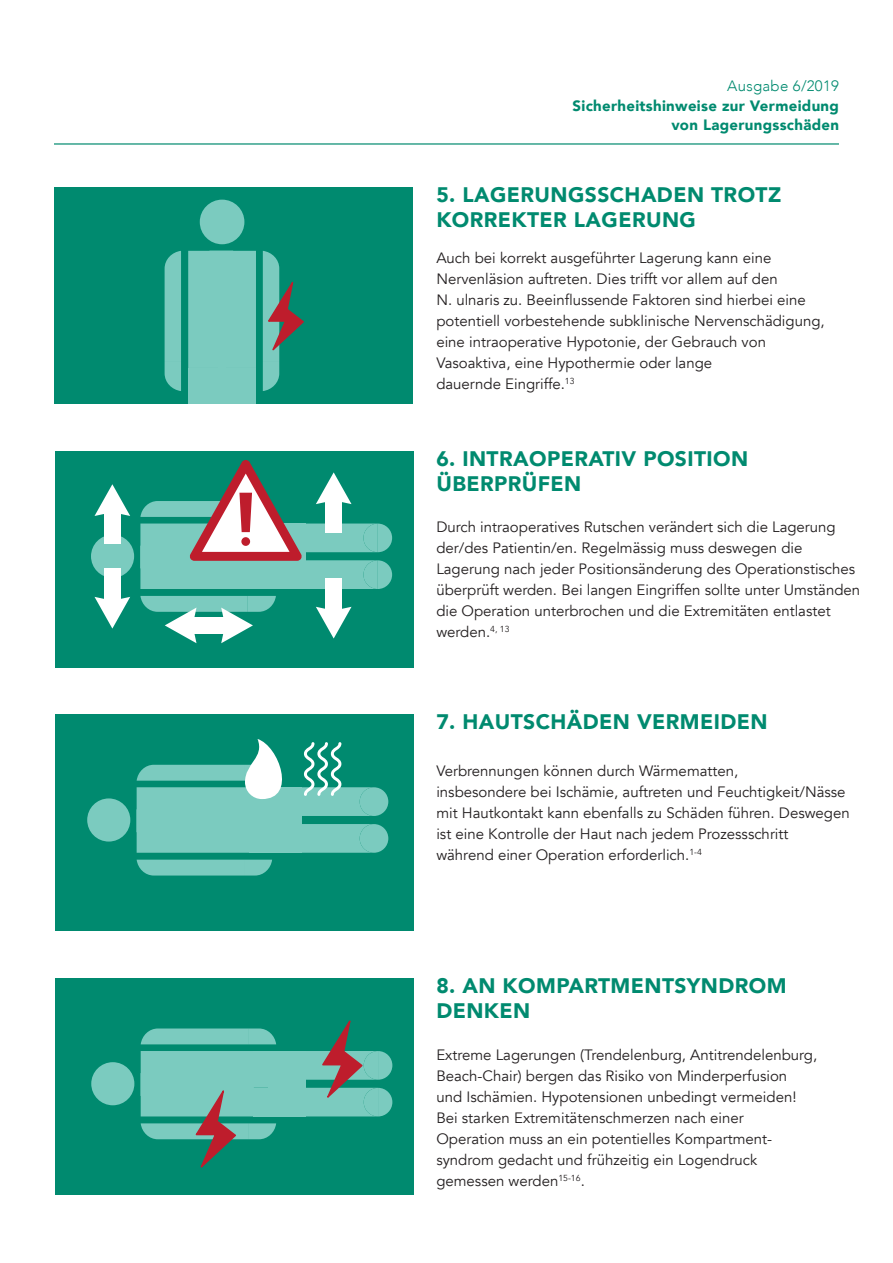
<style>
.page{position:relative;width:893px;height:1263px;background:#fff}
.page>*{position:absolute;margin:0;border:0;box-sizing:border-box;transform-origin:0 0}
.t1{font:900 21px/25.2px "Avenir";letter-spacing:.02em;color:#008a6f}
.t2{font:15px/21px "Avenir";color:#231f20}
.t3{font:900 15px/19.5px "Avenir";letter-spacing:.02em;color:#008a6f;text-align:right}
.t4{font:300 15px "Avenir";letter-spacing:.02em;color:#008a6f}
</style>
<div class="page">
<div style="left:55px;top:451px;width:358px;height:216px;background:#008a6f"></div>
<div style="left:91px;top:535px;width:43px;height:43px;background:#7bcbbf;border-radius:50%"></div>
<div style="left:325px;top:579px;width:17px;height:37px;background:#fff"></div>
<svg style="left:316px;top:607px;width:36px;height:31px"></svg>
<svg style="left:140px;top:596px;width:136px;height:47px"></svg>
<div style="left:104px;top:507px;width:17px;height:37px;background:#fff"></div>
<svg style="left:95px;top:484px;width:35px;height:32px"></svg>
<div style="left:104px;top:569px;width:17px;height:37px;background:#fff"></div>
<svg style="left:95px;top:597px;width:35px;height:32px"></svg>
<svg style="left:140px;top:460px;width:252px;height:129px"></svg>
<div style="left:241px;top:537px;width:9px;height:9px;background:#be1d2c;border-radius:50%"></div>
<div style="left:55px;top:714px;width:358px;height:217px;background:#008a6f"></div>
<div style="left:87px;top:798px;width:43px;height:43px;background:#7bcbbf;border-radius:50%"></div>
<div style="left:137px;top:860px;width:135px;height:15px;background:#7bcbbf"></div>
<svg style="left:136px;top:739px;width:252px;height:114px"></svg>
<div style="left:55px;top:978px;width:358px;height:217px;background:#008a6f"></div>
<div style="left:91px;top:1062px;width:43px;height:43px;background:#7bcbbf;border-radius:50%"></div>
<div style="left:274px;top:1088px;width:32px;height:28px;background:#7bcbbf"></div>
<div style="left:274px;top:1051px;width:32px;height:29px;background:#7bcbbf"></div>
<svg style="left:141px;top:1028px;width:135px;height:16px;background:#6fc5b7"></svg>
<div style="left:268px;top:1073px;width:38px;height:22px;background:#7bcbbf"></div>
<svg style="left:141px;top:1051px;width:135px;height:117px"></svg>
<svg style="left:306px;top:1020px;width:86px;height:96px"></svg>
<div style="left:54px;top:187px;width:358px;height:217px;background:#008a6f"></div>
<div style="left:200px;top:200px;width:44px;height:44px;background:#7bcbbf;border-radius:50%"></div>
<div style="left:188px;top:389px;width:30px;height:15px;background:#7bcbbf"></div>
<div style="left:226px;top:389px;width:30px;height:15px;background:#7bcbbf"></div>
<div style="left:165px;top:251px;width:16px;height:140px;background:#7bcbbf"></div>
<div style="left:210px;top:383px;width:23px;height:21px;background:#7bcbbf"></div>
<div style="left:188px;top:251px;width:68px;height:138px;background:#7bcbbf"></div>
<svg style="left:263px;top:251px;width:41px;height:140px"></svg>
<hr style="left:54px;top:143px;width:785px;height:2px;background:#008a6f">
<p class="t4" style="left:727px;top:77px;width:113px">Ausgabe 6/2019</p>
<p class="t3" style="left:573px;top:95px;width:268px">SICHERHEITSHINWEISE ZUR VERMEIDUNG<br>VON LAGERUNGSSCHÄDEN</p>
<h1 class="t1" style="left:436px;top:181px;width:346px">5. LAGERUNGSSCHADEN TROTZ<br>KORREKTER LAGERUNG</h1>
<p class="t2" style="left:436px;top:247px;width:390px">Auch bei korrekt ausgeführter Lagerung kann eine Nervenläsion auftreten. Dies trifft vor allem auf den<br>N. ulnaris zu. Beeinflussende Faktoren sind hierbei eine potentiell vorbestehende subklinische Nervenschädigung, eine intraoperative Hypotonie, der Gebrauch von Vasoaktiva, eine Hypothermie oder lange<br>dauernde Eingriffe.<sup>13</sup></p>
<h1 class="t1" style="left:436px;top:445px;width:313px">6. INTRAOPERATIV POSITION<br>ÜBERPRÜFEN</h1>
<p class="t2" style="left:436px;top:517px;width:425px">Durch intraoperatives Rutschen verändert sich die Lagerung der/des Patientin/en. Regelmässig muss deswegen die Lagerung nach jeder Positionsänderung des Operationstisches überprüft werden. Bei langen Eingriffen sollte unter Umständen die Operation unterbrochen und die Extremitäten entlastet werden.<sup>4,</sup> <sup>13</sup></p>
<h1 class="t1" style="left:436px;top:709px;width:333px">7. HAUTSCHÄDEN VERMEIDEN</h1>
<p class="t2" style="left:436px;top:761px;width:415px">Verbrennungen können durch Wärmematten,<br>insbesondere bei Ischämie, auftreten und Feuchtigkeit/Nässe mit Hautkontakt kann ebenfalls zu Schäden führen. Deswegen ist eine Kontrolle der Haut nach jedem Prozessschritt<br>während einer Operation erforderlich.<sup>1-4</sup></p>
<h1 class="t1" style="left:436px;top:972px;width:352px">8. AN KOMPARTMENTSYNDROM<br>DENKEN</h1>
<p class="t2" style="left:436px;top:1044px;width:382px">Extreme Lagerungen (Trendelenburg, Antitrendelenburg, Beach-Chair) bergen das Risiko von Minderperfusion<br>und Ischämien. Hypotensionen unbedingt vermeiden!<br>Bei starken Extremitätenschmerzen nach einer<br>Operation muss an ein potentielles Kompartment&shy;syndrom gedacht und frühzeitig ein Logendruck gemessen werden<sup>15-16</sup>.</p>
</div>
